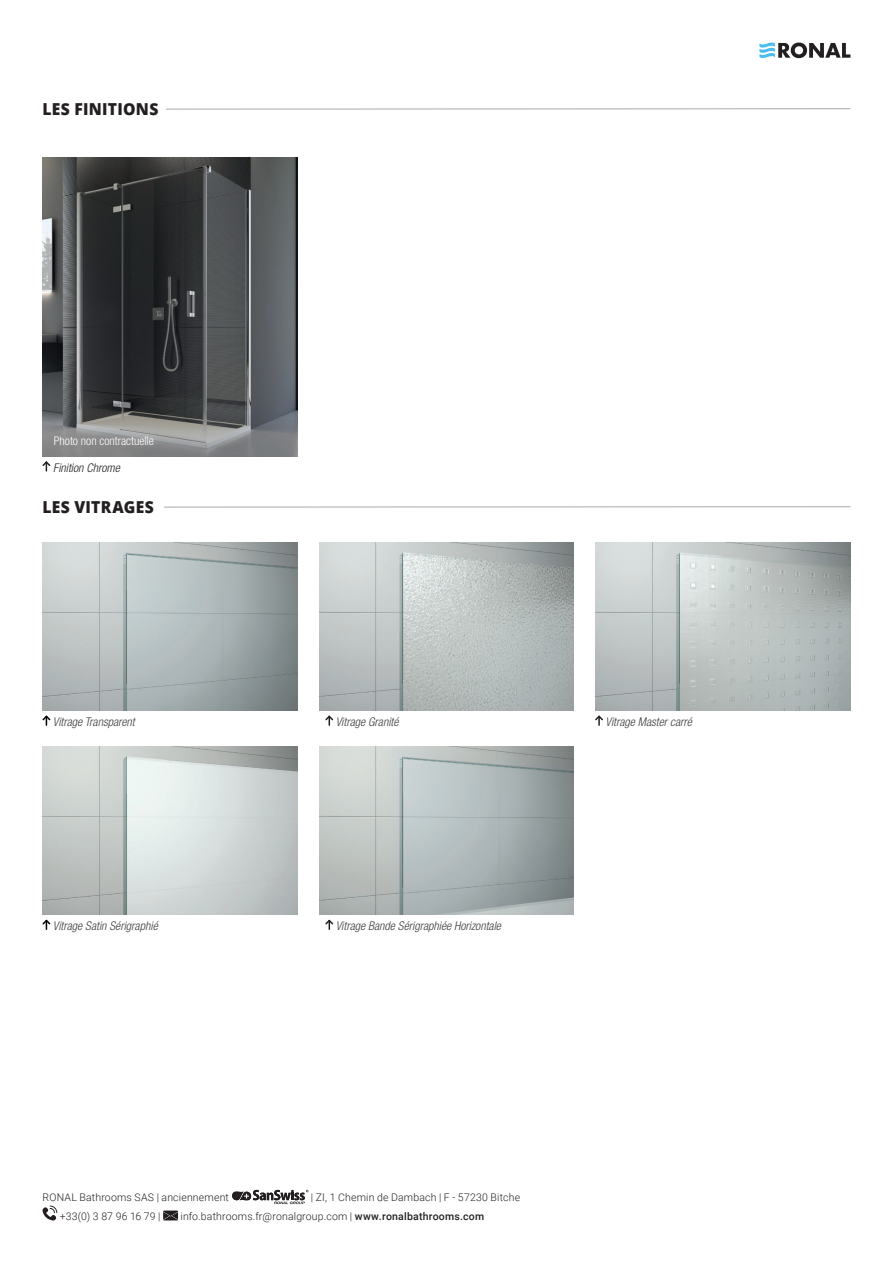
<style>
.page{position:relative;width:893px;height:1263px;background:#fff}
.page>*{position:absolute;margin:0;border:0;box-sizing:border-box;transform-origin:0 0}
.t1{font:800 16.5px "Open Sans";letter-spacing:.02em;color:#231f20;scale:.95 1}
.t2{font:italic 300 condensed 12px "Helvetica Neue LT Pro";color:#3e3e3f}
.t3{font:300 condensed 12px "Helvetica Neue LT Pro";color:#fff}
.t4{font:italic 300 condensed 12px "Helvetica Neue LT Pro";color:#231f20}
.t5{font:300 10.5px "Roboto";letter-spacing:.015em;color:#231f20}
.s1{font-weight:500}
</style>
<div class="page">
<svg style="left:232px;top:1190px;width:76px;height:14px"></svg>
<svg style="left:42px;top:1205px;width:15px;height:15px"></svg>
<svg style="left:163px;top:1210px;width:15px;height:10px"></svg>
<svg style="left:759px;top:43px;width:91px;height:15px"></svg>
<img style="left:43px;top:543px;width:254px;height:167px">
<img style="left:43px;top:747px;width:254px;height:167px">
<img style="left:319px;top:543px;width:255px;height:167px">
<img style="left:319px;top:747px;width:255px;height:167px">
<svg style="left:42px;top:715px;width:9px;height:10px"></svg>
<svg style="left:325px;top:715px;width:9px;height:10px"></svg>
<svg style="left:42px;top:919px;width:9px;height:10px"></svg>
<svg style="left:325px;top:919px;width:9px;height:10px"></svg>
<img style="left:43px;top:158px;width:254px;height:298px">
<img style="left:595px;top:543px;width:255px;height:167px">
<svg style="left:595px;top:715px;width:8px;height:10px"></svg>
<svg style="left:42px;top:461px;width:9px;height:10px"></svg>
<hr style="left:166px;top:108px;width:684px;height:1px;background:#a8a9ad">
<hr style="left:164px;top:506px;width:686px;height:1px;background:#a8a9ad">
<h1 class="t1" style="left:43px;top:96px;width:124px">LES FINITIONS</h1>
<p class="t3" style="left:54px;top:434px;width:102px">Photo non contractuelle</p>
<p class="t4" style="left:53px;top:460px;width:68px">Finition Chrome</p>
<h1 class="t1" style="left:43px;top:494px;width:119px">LES VITRAGES</h1>
<p class="t2" style="left:53px;top:715px;width:84px">Vitrage Transparent</p>
<p class="t2" style="left:336px;top:715px;width:64px">Vitrage Granité</p>
<p class="t2" style="left:53px;top:919px;width:106px">Vitrage Satin Sérigraphié</p>
<p class="t2" style="left:336px;top:919px;width:167px">Vitrage Bande Sérigraphiée Horizontale</p>
<p class="t2" style="left:605px;top:715px;width:88px">Vitrage Master carré</p>
<p class="t5" style="left:43px;top:1190px;width:188px">RONAL Bathrooms SAS | anciennement</p>
<p class="t5" style="left:311px;top:1190px;width:211px">| ZI, 1 Chemin de Dambach | F - 57230 Bitche</p>
<p class="t5" style="left:60px;top:1209px;width:102px">+33(0) 3 87 96 16 79 |</p>
<p class="t5" style="left:181px;top:1209px;width:305px">info.bathrooms.fr@ronalgroup.com | <span class="s1">www.ronalbathrooms.com</span></p>
</div>
